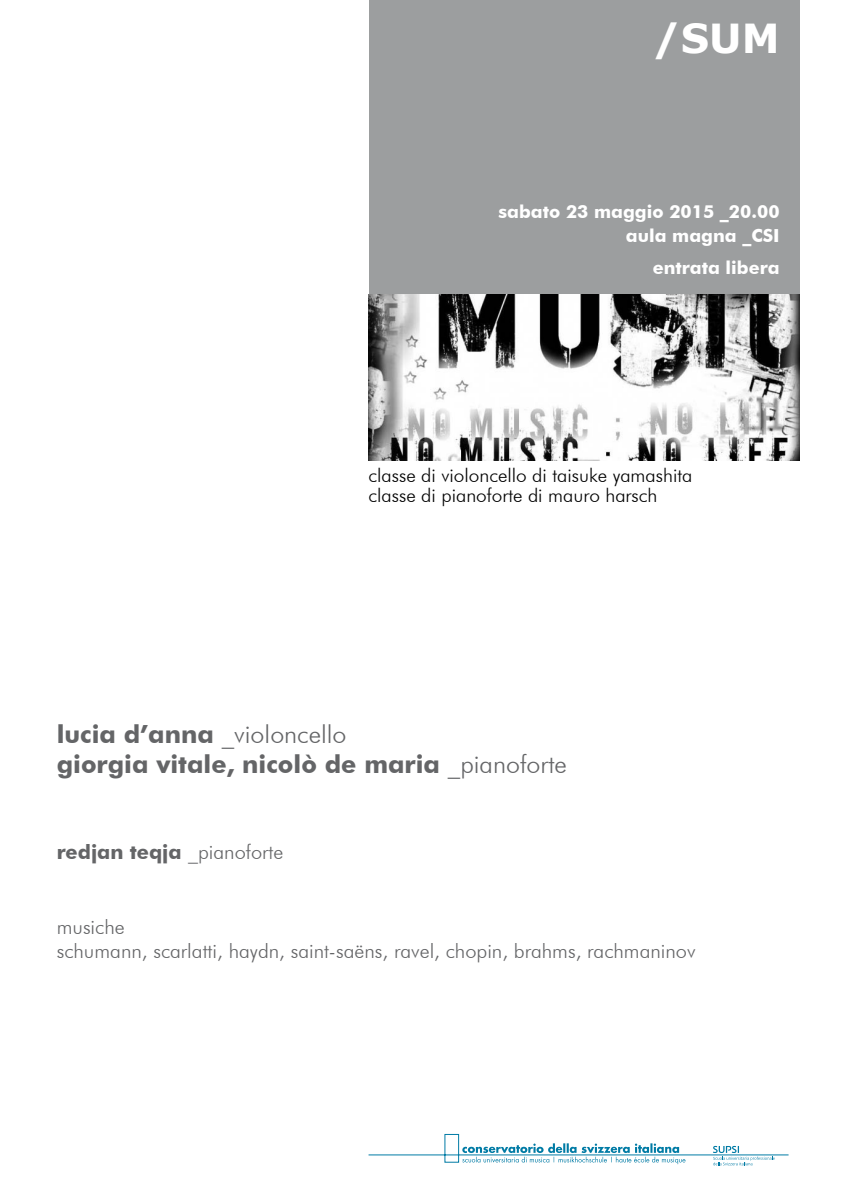
<style>
.page{position:relative;width:842px;height:1191px;background:#fff}
.page>*{position:absolute;margin:0;border:0;box-sizing:border-box;transform-origin:0 0}
.t1{font:700 40px "Verdana";color:#fff}
.t2{font:700 25px/30px "Futura BT";color:#646567}
.t3{font:300 20px/24px "Futura BT";color:#646567}
.t4{font:700 20px "Futura BT";color:#646567}
.t5{font:300 19px/20px "Futura BT";color:#000}
.t6{font:700 18px/24px "Futura BT";color:#fff;text-align:right}
.s1{font-weight:300}
</style>
<div class="page">
<div style="left:369px;top:0;width:430px;height:295px;background:#9c9e9f"></div>
<svg style="left:368px;top:1134px;width:421px;height:31px"></svg>
<img style="left:369px;top:295px;width:430px;height:165px">
<h1 class="t1" style="left:653px;top:10px;width:128px">/SUM</h1>
<p class="t6" style="left:498px;top:199px;width:283px">sabato 23 maggio 2015 _20.00 aula magna _CSI</p>
<p class="t6" style="left:653px;top:255px;width:128px">entrata libera</p>
<p class="t5" style="left:369px;top:465px;width:325px">classe di violoncello di taisuke yamashita classe di pianoforte di mauro harsch</p>
<p class="t2" style="left:57px;top:719px;width:512px">lucia d’anna <span class="s1">_violoncello<br></span>giorgia vitale, nicolò de maria <span class="s1">_pianoforte</span></p>
<p class="t4" style="left:57px;top:839px;width:228px">redjan teqja <span class="s1">_pianoforte</span></p>
<p class="t3" style="left:57px;top:915px;width:640px">musiche<br>schumann, scarlatti, haydn, saint-saëns, ravel, chopin, brahms, rachmaninov</p>
</div>
